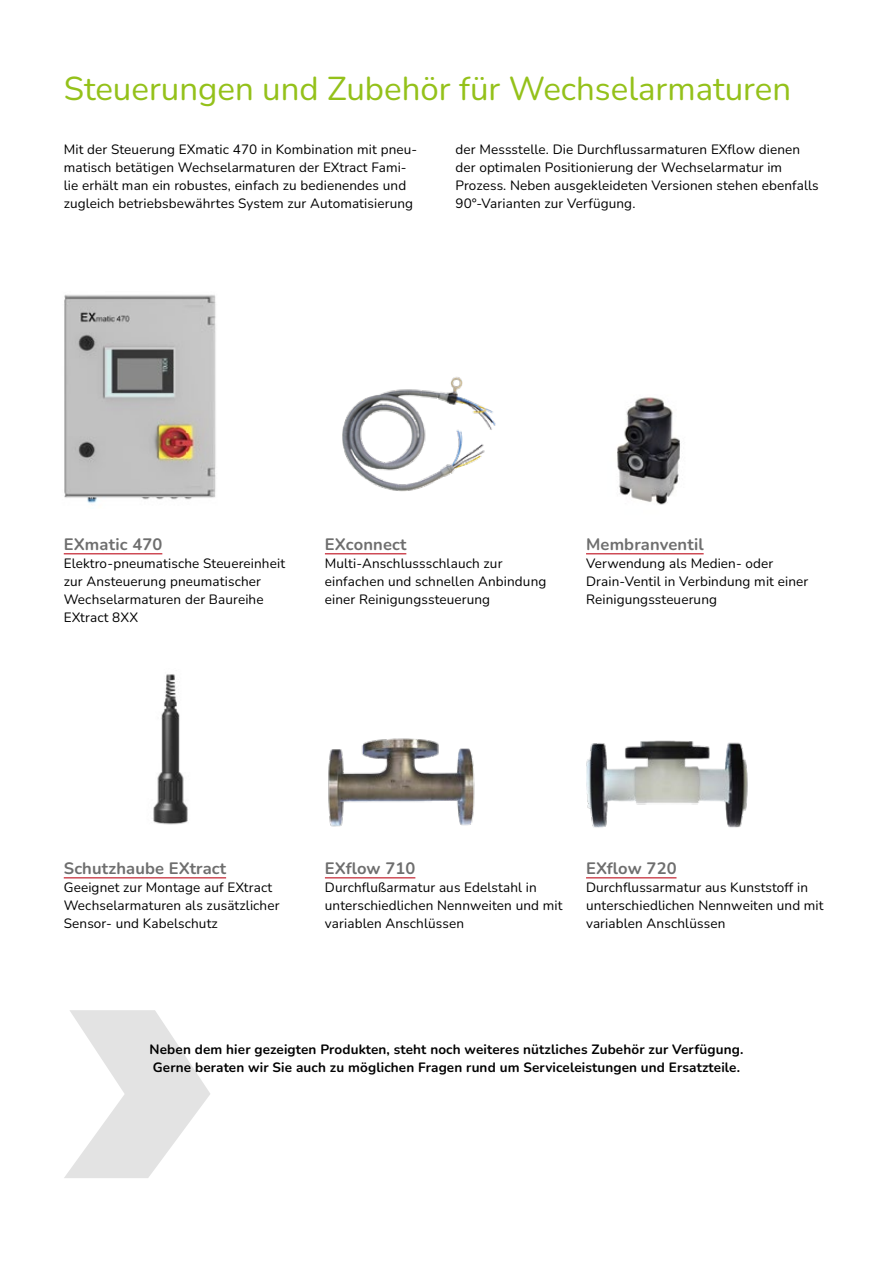
<style>
.page{position:relative;width:893px;height:1263px;background:#fff}
.page>*{position:absolute;margin:0;border:0;box-sizing:border-box;transform-origin:0 0}
.t1{font:33px "Nunito";color:#94c11a}
.t2{font:700 16.5px "Nunito";letter-spacing:.01em;color:#6e6e6e}
.t3{font:13.5px/18px "Nunito";letter-spacing:.01em;color:#000}
.t4{font:700 13.5px/18px "Nunito";letter-spacing:.01em;color:#000}
.s1{font-style:inherit}
</style>
<div class="page">
<svg style="left:64px;top:1010px;width:146px;height:168px"></svg>
<img style="left:617px;top:397px;width:63px;height:108px">
<img style="left:342px;top:377px;width:154px;height:115px">
<img style="left:153px;top:674px;width:35px;height:151px">
<img style="left:328px;top:738px;width:147px;height:89px">
<img style="left:586px;top:740px;width:162px;height:88px">
<img style="left:64px;top:294px;width:152px;height:209px">
<hr style="left:64px;top:553px;width:98px;height:1px;background:#be111f">
<hr style="left:586px;top:553px;width:118px;height:1px;background:#be111f">
<hr style="left:325px;top:553px;width:81px;height:1px;background:#be111f">
<hr style="left:64px;top:877px;width:162px;height:1px;background:#be111f">
<hr style="left:325px;top:877px;width:90px;height:1px;background:#be111f">
<hr style="left:586px;top:877px;width:90px;height:1px;background:#be111f">
<h1 class="t1" style="left:64px;top:65px;width:729px">Steuerungen und Zubehör für Wechselarmaturen</h1>
<p class="t3" style="left:64px;top:140px;width:355px">Mit der Steuerung EXmatic 470 in Kombination mit pneu&shy;matisch betätigen Wechselarmaturen der EXtract Fami&shy;lie erhält man ein robustes, einfach zu bedienendes und zugleich betriebsbewährtes System zur Automatisierung</p>
<p class="t3" style="left:455px;top:140px;width:365px">der Messstelle. Die Durchflussarmaturen EXflow dienen der optimalen Positionierung der Wechselarmatur im Prozess. Neben ausgekleideten Versionen stehen ebenfalls 90°-Varianten zur Verfügung.</p>
<p class="t2" style="left:64px;top:533px;width:100px">EXmatic <span class="s1">470</span></p>
<p class="t3" style="left:64px;top:554px;width:223px">Elektro-pneumatische Steuereinheit zur Ansteuerung pneumatischer<br>Wechselarmaturen der Baureihe<br>EXtract 8XX</p>
<p class="t2" style="left:325px;top:533px;width:83px">EXconnect</p>
<p class="t3" style="left:325px;top:554px;width:223px">Multi-Anschlussschlauch zur einfachen und schnellen Anbindung einer Reinigungssteuerung</p>
<p class="t2" style="left:586px;top:533px;width:119px">Membranventil</p>
<p class="t3" style="left:586px;top:554px;width:224px">Verwendung als Medien- oder<br>Drain-Ventil in Verbindung mit einer<br>Reinigungssteuerung</p>
<p class="t2" style="left:64px;top:857px;width:164px">Schutzhaube EXtract</p>
<p class="t3" style="left:64px;top:878px;width:217px">Geeignet zur Montage auf EXtract<br>Wechselarmaturen als zusätzlicher<br>Sensor- und Kabelschutz</p>
<p class="t2" style="left:325px;top:857px;width:92px">EXflow <span class="s1">710</span></p>
<p class="t3" style="left:325px;top:878px;width:239px">Durchflußarmatur aus Edelstahl in unterschiedlichen Nennweiten und mit variablen Anschlüssen</p>
<p class="t2" style="left:586px;top:857px;width:92px">EXflow <span class="s1">720</span></p>
<p class="t3" style="left:586px;top:878px;width:239px">Durchflussarmatur aus Kunststoff in unterschiedlichen Nennweiten und mit variablen Anschlüssen</p>
<p class="t4" style="left:150px;top:1040px;width:595px">Neben dem hier gezeigten Produkten, steht noch weiteres nützliches Zubehör zur Verfügung.<br>Gerne beraten wir Sie auch zu möglichen Fragen rund um Serviceleistungen und Ersatzteile.</p>
</div>
